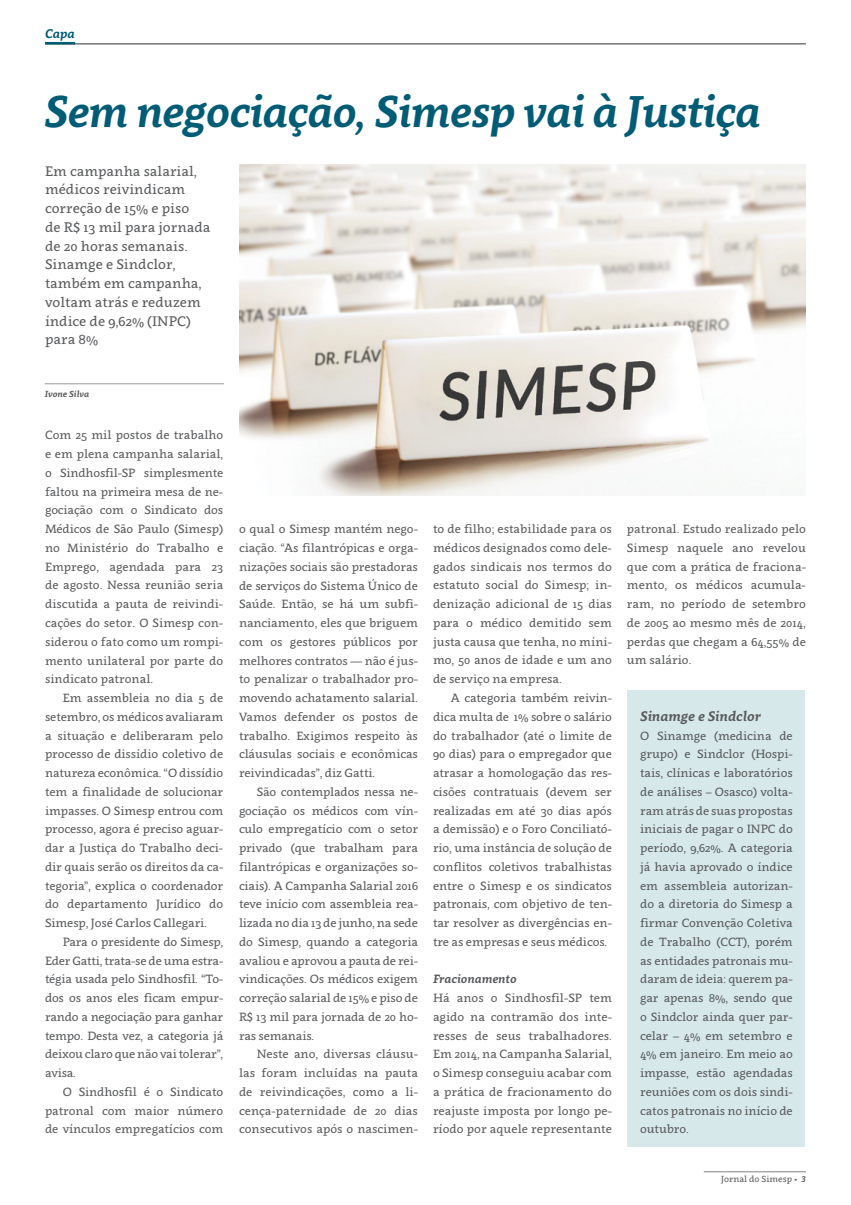
<style>
.page{position:relative;width:851px;height:1205px;background:#fff}
.page>*{position:absolute;margin:0;border:0;box-sizing:border-box;transform-origin:0 0}
.t1{font:italic 700 44.12px "Clavo";letter-spacing:-.02em;color:#005c75}
.t2{font:13.75px/18.8px "Clavo";color:#58595b}
.t3{font:italic 700 13.75px "Clavo";color:#58595b}
.t4{font:italic 700 12.5px "Clavo";color:#005c75}
.t5{font:11.88px/18.8px "Clavo";letter-spacing:-.01em;color:#58595b;text-align:justify}
.t6{font:italic 700 11.88px "Clavo";color:#58595b}
.t7{font:8.75px "Clavo";color:#58595b}
.t8{font:italic 700 8.75px "Clavo";color:#58595b}
.s1{font-weight:700;font-style:italic}
</style>
<div class="page">
<div style="left:627px;top:690px;width:178px;height:456px;background:#d7e8eb"></div>
<img style="left:239px;top:164px;width:566px;height:331px">
<hr style="left:703px;top:1171px;width:102px;height:1px;background:#808285">
<hr style="left:45px;top:43px;width:760px;height:1px;background:#58595b">
<hr style="left:45px;top:42px;width:30px;height:2px;background:#005c75">
<hr style="left:45px;top:383px;width:179px;height:1px;background:#58595b">
<p class="t4" style="left:45px;top:24px;width:31px">Capa</p>
<h1 class="t1" style="left:44px;top:80px;width:718px">Sem negociação, Simesp vai à Justiça</h1>
<p class="t2" style="left:45px;top:161px;width:167px">Em campanha salarial, médicos reivindicam correção de 15% e piso<br>de R$ 13 mil para jornada de 20 horas semanais.<br>Sinamge e Sindclor, também em campanha, voltam atrás e reduzem índice de 9,62% (INPC) para 8%</p>
<p class="t8" style="left:45px;top:388px;width:46px">Ivone Silva</p>
<p class="t5" style="left:45px;top:425px;width:180px">Com 25 mil postos de trabalho e em plena campanha salarial, o Sindhosfil-SP simplesmente faltou na primeira mesa de ne&shy;gociação com o Sindicato dos Médicos de São Paulo (Simesp) no Ministério do Trabalho e Emprego, agendada para 23 de agosto. Nessa reunião seria discutida a pauta de reivindi&shy;cações do setor. O Simesp con&shy;siderou o fato como um rompi&shy;mento unilateral por parte do sindicato patronal.</p>
<p class="t5" style="left:45px;top:688px;width:180px;text-indent:18px">Em assembleia no dia 5 de setembro, os médicos avaliaram a situação e deliberaram pelo processo de dissídio coletivo de natureza econômica. “O dissídio tem a finalidade de solucionar impasses. O Simesp entrou com processo, agora é preciso aguar&shy;dar a Justiça do Trabalho deci&shy;dir quais serão os direitos da ca&shy;tegoria”, explica o coordenador do departamento Jurídico do Simesp, José Carlos Callegari.</p>
<p class="t5" style="left:45px;top:932px;width:180px;text-indent:18px">Para o presidente do Simesp, Eder Gatti, trata-se de uma estra&shy;tégia usada pelo Sindhosfil. “To&shy;dos os anos eles ficam empur&shy;rando a negociação para ganhar tempo. Desta vez, a categoria já deixou claro que não vai tolerar”, avisa.</p>
<p class="t5" style="left:45px;top:1082px;width:180px;text-indent:18px">O Sindhosfil é o Sindicato patronal com maior número de vínculos empregatícios com</p>
<p class="t5" style="left:239px;top:519px;width:180px">o qual o Simesp mantém nego&shy;ciação. “As filantrópicas e orga&shy;nizações sociais são prestadoras de serviços do Sistema Único de Saúde. Então, se há um subfi&shy;nanciamento, eles que briguem com os gestores públicos por melhores contratos — não é jus&shy;to penalizar o trabalhador pro&shy;movendo achatamento salarial.<br>Vamos defender os postos de trabalho. Exigimos respeito às cláusulas sociais e econômicas reivindicadas”, diz Gatti.</p>
<p class="t5" style="left:239px;top:782px;width:180px;text-indent:18px">São contemplados nessa ne&shy;gociação os médicos com vín&shy;culo empregatício com o setor privado (que trabalham para filantrópicas e organizações so&shy;ciais). A Campanha Salarial 2016 teve início com assembleia rea&shy;lizada no dia 13 de junho, na sede do Simesp, quando a categoria avaliou e aprovou a pauta de rei&shy;vindicações. Os médicos exigem correção salarial de 15% e piso de R$ 13 mil para jornada de 20 ho&shy;ras semanais.</p>
<p class="t5" style="left:239px;top:1044px;width:180px;text-indent:18px">Neste ano, diversas cláusu&shy;las foram incluídas na pauta de reivindicações, como a li&shy;cença-paternidade de 20 dias consecutivos após o nascimen-</p>
<p class="t5" style="left:433px;top:519px;width:180px">to de filho; estabilidade para os médicos designados como dele&shy;gados sindicais nos termos do estatuto social do Simesp; in&shy;denização adicional de 15 dias para o médico demitido sem justa causa que tenha, no míni&shy;mo, 50 anos de idade e um ano de serviço na empresa.</p>
<p class="t5" style="left:433px;top:688px;width:180px;text-indent:18px">A categoria também reivin&shy;dica multa de 1% sobre o salário do trabalhador (até o limite de 90 dias) para o empregador que atrasar a homologação das res&shy;cisões contratuais (devem ser realizadas em até 30 dias após a demissão) e o Foro Conciliató&shy;rio, uma instância de solução de conflitos coletivos trabalhistas entre o Simesp e os sindicatos patronais, com objetivo de ten&shy;tar resolver as divergências en&shy;tre as empresas e seus médicos.</p>
<p class="t6" style="left:433px;top:970px;width:85px">Fracionamento</p>
<p class="t5" style="left:433px;top:988px;width:180px">Há anos o Sindhosfil-SP tem agido na contramão dos inte&shy;resses de seus trabalhadores.<br>Em 2014, na Campanha Salarial, o Simesp conseguiu acabar com a prática de fracionamento do reajuste imposta por longo pe&shy;ríodo por aquele representante</p>
<p class="t5" style="left:627px;top:519px;width:180px">patronal. Estudo realizado pelo Simesp naquele ano revelou que com a prática de fraciona&shy;mento, os médicos acumula&shy;ram, no período de setembro de 2005 ao mesmo mês de 2014, perdas que chegam a 64,55% de um salário.</p>
<p class="t3" style="left:640px;top:706px;width:122px">Sinamge e Sindclor</p>
<p class="t5" style="left:640px;top:725px;width:154px">O Sinamge (medicina de grupo) e Sindclor (Hospi&shy;tais, clínicas e laboratórios de análises – Osasco) volta&shy;ram atrás de suas propostas iniciais de pagar o INPC do período, 9,62%. A categoria já havia aprovado o índice em assembleia autorizan&shy;do a diretoria do Simesp a firmar Convenção Coletiva de Trabalho (CCT), porém as entidades patronais mu&shy;daram de ideia: querem pa&shy;gar apenas 8%, sendo que o Sindclor ainda quer par&shy;celar – 4% em setembro e 4% em janeiro. Em meio ao impasse, estão agendadas reuniões com os dois sindi&shy;catos patronais no início de outubro.</p>
<p class="t7" style="left:721px;top:1172px;width:86px">Jornal do Simesp • <span class="s1">3</span></p>
</div>
